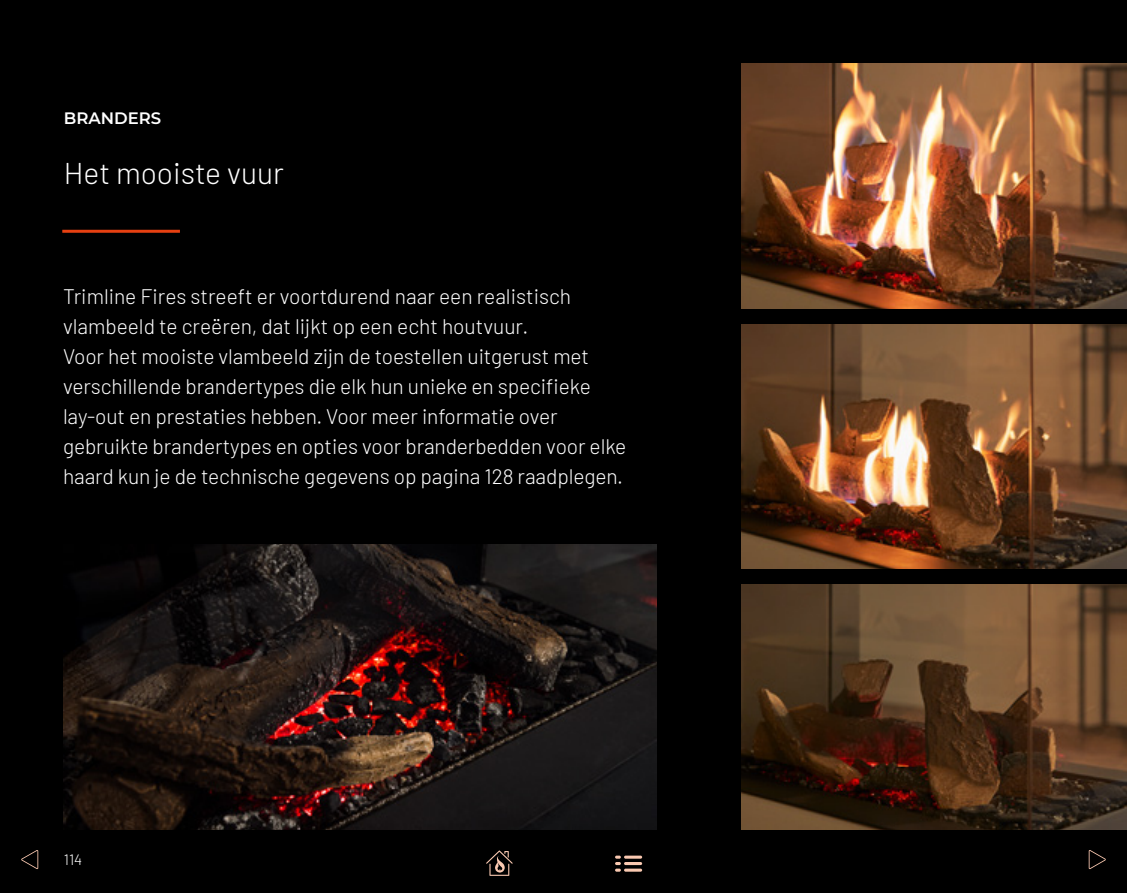
<style>
.page{position:relative;width:1127px;height:893px;background:#000}
.page>*{position:absolute;margin:0;border:0;box-sizing:border-box;transform-origin:0 0}
.t1{font:300 30px "Barlow";color:#fff}
.t2{font:300 21px/30px "Barlow";letter-spacing:-.005em;color:#fff}
.t3{font:600 16.5px "Montserrat";color:#fff}
.t4{font:300 15px "Barlow";color:#fff}
</style>
<div class="page">
<img style="left:741px;top:324px;width:386px;height:245px">
<img style="left:741px;top:64px;width:386px;height:244px">
<img style="left:741px;top:585px;width:386px;height:244px">
<img style="left:64px;top:544px;width:593px;height:285px">
<hr style="left:62px;top:230px;width:118px;height:3px;background:#e74011">
<svg style="left:21px;top:850px;width:17px;height:19px"></svg>
<svg style="left:1089px;top:850px;width:17px;height:19px"></svg>
<hr style="left:624px;top:856px;width:18px;height:3px;background:#fac9b1;border-radius:2px">
<hr style="left:624px;top:862px;width:18px;height:3px;background:#fac9b1;border-radius:2px">
<svg style="left:615px;top:856px;width:6px;height:16px"></svg>
<hr style="left:624px;top:869px;width:18px;height:3px;background:#fac9b1;border-radius:2px">
<svg style="left:486px;top:850px;width:27px;height:26px"></svg>
<p class="t3" style="left:64px;top:107px;width:99px">BRANDERS</p>
<h1 class="t1" style="left:64px;top:152px;width:222px">Het mooiste vuur</h1>
<p class="t2" style="left:63px;top:279px;width:565px">Trimline Fires streeft er voortdurend naar een realistisch vlambeeld te creëren, dat lijkt op een echt houtvuur.<br>Voor het mooiste vlambeeld zijn de toestellen uitgerust met verschillende brandertypes die elk hun unieke en specifieke lay-out en prestaties hebben. Voor meer informatie over gebruikte brandertypes en opties voor branderbedden voor elke haard kun je de technische gegevens op pagina 128 raadplegen.</p>
<p class="t4" style="left:64px;top:849px;width:20px">114</p>
</div>
